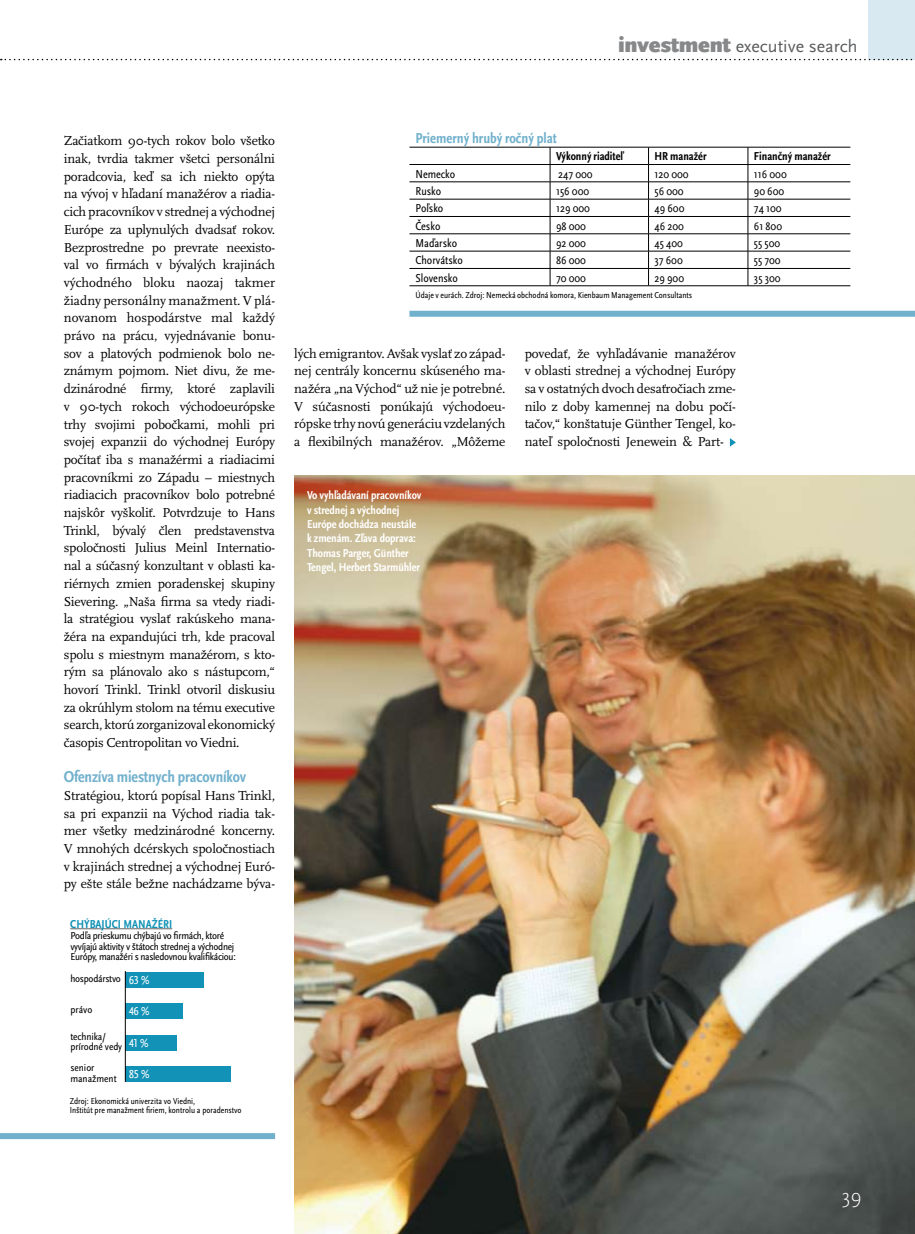
<style>
.page{position:relative;width:915px;height:1234px;background:#fff}
.page>*{position:absolute;margin:0;border:0;box-sizing:border-box;transform-origin:0 0}
.t1{font:300 21px "Scala Sans Pro";color:#fff}
.t2{font:18px "Scala Sans Pro";color:#5a5c5d}
.t3{font:700 condensed 16.5px "Scala Sans Pro";letter-spacing:-.01em;color:#72b1cc}
.t4{font:700 condensed 15px "Scala Sans Pro";color:#72b1cc}
.t5{font:13.5px/17.7px "Scala Pro";letter-spacing:-.01em;color:#000;text-align:justify}
.t6{font:condensed 12px "Scala Sans Pro";color:#000}
.t7{font:700 condensed 12px/14.4px "Scala Sans Pro";letter-spacing:-.005em;color:#fff}
.t8{font:700 condensed 12px "Scala Sans Pro";color:#000}
.t9{font:700 condensed 12px "Scala Sans Pro";color:#1292b6}
.t10{font:condensed 12px "Scala Sans Pro";color:#fff}
.t11{font:condensed 10.5px/10.5px "Scala Sans Pro";letter-spacing:-.025em;color:#000;scale:1.06 1}
.t12{font:condensed 10.5px/10.5px "Scala Sans Pro";color:#000;scale:1.06 1}
.t13{font:condensed 9px/9px "Scala Sans Pro";color:#000}
.s1{font-weight:900;font-size:22.5px;color:#87888a}
</style>
<div class="page">
<img style="left:294px;top:475px;width:620px;height:758px">
<div style="left:867px;top:0;width:47px;height:60px;background:#d8e9f1"></div>
<svg style="left:1px;top:59px;width:914px;height:1px"></svg>
<hr style="left:409px;top:147px;width:141px;height:1px;background:#000">
<hr style="left:550px;top:147px;width:98px;height:1px;background:#000">
<hr style="left:648px;top:147px;width:99px;height:1px;background:#000">
<hr style="left:747px;top:147px;width:103px;height:1px;background:#000">
<hr style="left:409px;top:164px;width:141px;height:1px;background:#000">
<hr style="left:550px;top:164px;width:98px;height:1px;background:#000">
<hr style="left:648px;top:164px;width:99px;height:1px;background:#000">
<hr style="left:747px;top:164px;width:103px;height:1px;background:#000">
<hr style="left:409px;top:181px;width:141px;height:1px;background:#000">
<hr style="left:550px;top:181px;width:98px;height:1px;background:#000">
<hr style="left:648px;top:181px;width:99px;height:1px;background:#000">
<hr style="left:747px;top:181px;width:103px;height:1px;background:#000">
<hr style="left:409px;top:199px;width:141px;height:1px;background:#000">
<hr style="left:550px;top:199px;width:98px;height:1px;background:#000">
<hr style="left:648px;top:199px;width:99px;height:1px;background:#000">
<hr style="left:747px;top:199px;width:103px;height:1px;background:#000">
<hr style="left:409px;top:216px;width:141px;height:1px;background:#000">
<hr style="left:550px;top:216px;width:98px;height:1px;background:#000">
<hr style="left:648px;top:216px;width:99px;height:1px;background:#000">
<hr style="left:747px;top:216px;width:103px;height:1px;background:#000">
<hr style="left:409px;top:233px;width:141px;height:1px;background:#000">
<hr style="left:550px;top:233px;width:98px;height:1px;background:#000">
<hr style="left:648px;top:233px;width:99px;height:1px;background:#000">
<hr style="left:747px;top:233px;width:103px;height:1px;background:#000">
<hr style="left:409px;top:251px;width:141px;height:1px;background:#000">
<hr style="left:550px;top:251px;width:98px;height:1px;background:#000">
<hr style="left:648px;top:251px;width:99px;height:1px;background:#000">
<hr style="left:747px;top:251px;width:103px;height:1px;background:#000">
<hr style="left:409px;top:268px;width:141px;height:1px;background:#000">
<hr style="left:550px;top:268px;width:98px;height:1px;background:#000">
<svg style="left:549px;top:147px;width:1px;height:138px"></svg>
<hr style="left:648px;top:268px;width:99px;height:1px;background:#000">
<svg style="left:648px;top:147px;width:1px;height:138px"></svg>
<hr style="left:747px;top:268px;width:103px;height:1px;background:#000">
<svg style="left:747px;top:147px;width:1px;height:138px"></svg>
<hr style="left:409px;top:285px;width:141px;height:1px;background:#000">
<hr style="left:550px;top:285px;width:98px;height:1px;background:#000">
<hr style="left:648px;top:285px;width:99px;height:1px;background:#000">
<hr style="left:747px;top:285px;width:103px;height:1px;background:#000">
<div style="left:409px;top:311px;width:505px;height:6px;background:#72b1cc"></div>
<svg style="left:729px;top:438px;width:6px;height:8px"></svg>
<svg style="left:0;top:1133px;width:275px;height:5px"></svg>
<hr style="left:70px;top:928px;width:102px;height:1px;background:#646567">
<div style="left:125px;top:971px;width:79px;height:16px;background:#1292b6"></div>
<div style="left:125px;top:1003px;width:58px;height:15px;background:#1292b6"></div>
<div style="left:125px;top:1034px;width:51px;height:16px;background:#1292b6"></div>
<div style="left:125px;top:1065px;width:106px;height:16px;background:#1292b6"></div>
<hr style="left:125px;top:971px;width:1px;height:110px;background:#000">
<h2 class="t2" style="left:617px;top:35px;width:241px"><span class="s1">investment</span> executive search</h2>
<p class="t5" style="left:64px;top:132px;width:213px">Začiatkom 90-tych rokov bolo všetko inak, tvrdia takmer všetci personálni poradcovia, keď sa ich niekto opýta na vývoj v hľadaní manažérov a riadia&shy;cich pracovníkov v strednej a východnej Európe za uplynulých dvadsať rokov.<br>Bezprostredne po prevrate neexisto&shy;val vo firmách v bývalých krajinách východného bloku naozaj takmer žiadny personálny manažment. V plá&shy;novanom hospodárstve mal každý právo na prácu, vyjednávanie bonu&shy;sov a platových podmienok bolo ne&shy;známym pojmom. Niet divu, že me&shy;dzinárodné firmy, ktoré zaplavili v 90-tych rokoch východoeurópske trhy svojimi pobočkami, mohli pri svojej expanzii do východnej Európy počítať iba s manažérmi a riadiacimi pracovníkmi zo Západu – miestnych riadiacich pracovníkov bolo potrebné najskôr vyškoliť. Potvrdzuje to Hans Trinkl, bývalý člen predstavenstva spoločnosti Julius Meinl Internatio&shy;nal a súčasný konzultant v oblasti ka&shy;riérnych zmien poradenskej skupiny Sievering. „Naša firma sa vtedy riadi&shy;la stratégiou vyslať rakúskeho mana&shy;žéra na expandujúci trh, kde pracoval spolu s miestnym manažérom, s kto&shy;rým sa plánovalo ako s nástupcom,“ hovorí Trinkl. Trinkl otvoril diskusiu za okrúhlym stolom na tému executive search, ktorú zorganizoval ekonomický časopis Centropolitan vo Viedni.</p>
<p class="t3" style="left:64px;top:767px;width:184px">Ofenzíva miestnych pracovníkov</p>
<p class="t5" style="left:64px;top:786px;width:213px">Stratégiou, ktorú popísal Hans Trinkl, sa pri expanzii na Východ riadia tak&shy;mer všetky medzinárodné koncerny.<br>V mnohých dcérskych spoločnostiach v krajinách strednej a východnej Euró&shy;py ešte stále bežne nachádzame býva-</p>
<p class="t9" style="left:70px;top:916px;width:103px">CHÝBAJÚCI MANAŽÉRI</p>
<p class="t11" style="left:70px;top:930px;width:157px">Podľa prieskumu chýbajú vo firmách, ktoré vyvíjajú aktivity v štátoch strednej a východnej<br>Európy, manažéri s nasledovnou kvalifikáciou:</p>
<p class="t10" style="left:141px;top:972px;width:10px">%</p>
<p class="t10" style="left:141px;top:1003px;width:10px">%</p>
<p class="t10" style="left:140px;top:1035px;width:10px">%</p>
<p class="t10" style="left:141px;top:1067px;width:10px">%</p>
<p class="t11" style="left:70px;top:973px;width:49px">hospodárstvo</p>
<p class="t11" style="left:70px;top:1004px;width:22px">právo</p>
<p class="t11" style="left:70px;top:1030px;width:50px">technika/ prírodné vedy</p>
<p class="t12" style="left:70px;top:1062px;width:45px">senior manažment</p>
<p class="t13" style="left:70px;top:1096px;width:173px">Zdroj: Ekonomická univerzita vo Viedni,<br>Inštitút pre manažment firiem, kontrolu a poradenstvo</p>
<p class="t4" style="left:415px;top:129px;width:143px">Priemerný hrubý ročný plat</p>
<p class="t8" style="left:556px;top:149px;width:69px">Výkonný riaditeľ</p>
<p class="t8" style="left:654px;top:149px;width:53px">HR manažér</p>
<p class="t8" style="left:753px;top:149px;width:78px">Finančný manažér</p>
<p class="t6" style="left:415px;top:166px;width:41px">Nemecko</p>
<p class="t6" style="left:558px;top:166px;width:36px">247 000</p>
<p class="t6" style="left:654px;top:166px;width:36px">120 000</p>
<p class="t6" style="left:753px;top:166px;width:34px">116 000</p>
<p class="t6" style="left:415px;top:184px;width:27px">Rusko</p>
<p class="t6" style="left:556px;top:184px;width:35px">156 000</p>
<p class="t6" style="left:654px;top:184px;width:31px">56 000</p>
<p class="t6" style="left:753px;top:184px;width:32px">90 600</p>
<p class="t6" style="left:415px;top:201px;width:29px">Poľsko</p>
<p class="t6" style="left:556px;top:201px;width:35px">129 000</p>
<p class="t6" style="left:654px;top:201px;width:31px">49 600</p>
<p class="t6" style="left:753px;top:201px;width:29px">74 100</p>
<p class="t6" style="left:415px;top:218px;width:26px">Česko</p>
<p class="t6" style="left:556px;top:218px;width:31px">98 000</p>
<p class="t6" style="left:654px;top:218px;width:31px">46 200</p>
<p class="t6" style="left:753px;top:218px;width:30px">61 800</p>
<p class="t6" style="left:415px;top:236px;width:43px">Maďarsko</p>
<p class="t6" style="left:556px;top:236px;width:31px">92 000</p>
<p class="t6" style="left:654px;top:236px;width:30px">45 400</p>
<p class="t6" style="left:753px;top:236px;width:28px">55 500</p>
<p class="t6" style="left:415px;top:253px;width:49px">Chorvátsko</p>
<p class="t6" style="left:556px;top:253px;width:31px">86 000</p>
<p class="t6" style="left:654px;top:253px;width:30px">37 600</p>
<p class="t6" style="left:753px;top:253px;width:28px">55 700</p>
<p class="t6" style="left:415px;top:270px;width:44px">Slovensko</p>
<p class="t6" style="left:556px;top:270px;width:31px">70 000</p>
<p class="t6" style="left:654px;top:270px;width:31px">29 900</p>
<p class="t6" style="left:753px;top:270px;width:28px">35 300</p>
<p class="t13" style="left:415px;top:290px;width:278px">Údaje v eurách. Zdroj: Nemecká obchodná komora, Kienbaum Management Consultants</p>
<p class="t5" style="left:294px;top:344px;width:213px">lých emigrantov. Avšak vyslať zo západ&shy;nej centrály koncernu skúseného ma&shy;nažéra „na Východ“ už nie je potrebné.<br>V súčasnosti ponúkajú východoeu&shy;rópske trhy novú generáciu vzdelaných a flexibilných manažérov. „Môžeme</p>
<p class="t5" style="left:524px;top:344px;width:213px">povedať, že vyhľadávanie manažérov v oblasti strednej a východnej Európy sa v ostatných dvoch desaťročiach zme&shy;nilo z doby kamennej na dobu počí&shy;tačov,“ konštatuje Günther Tengel, ko&shy;nateľ spoločnosti Jenewein &amp; Part-</p>
<p class="t7" style="left:307px;top:488px;width:116px">Vo vyhľadávaní pracovníkov v strednej a východnej<br>Európe dochádza neustále k zmenám. Zľava doprava:<br>Thomas Parger, Günther<br>Tengel, Herbert Starmühler</p>
<h1 class="t1" style="left:841px;top:1184px;width:21px">39</h1>
</div>
